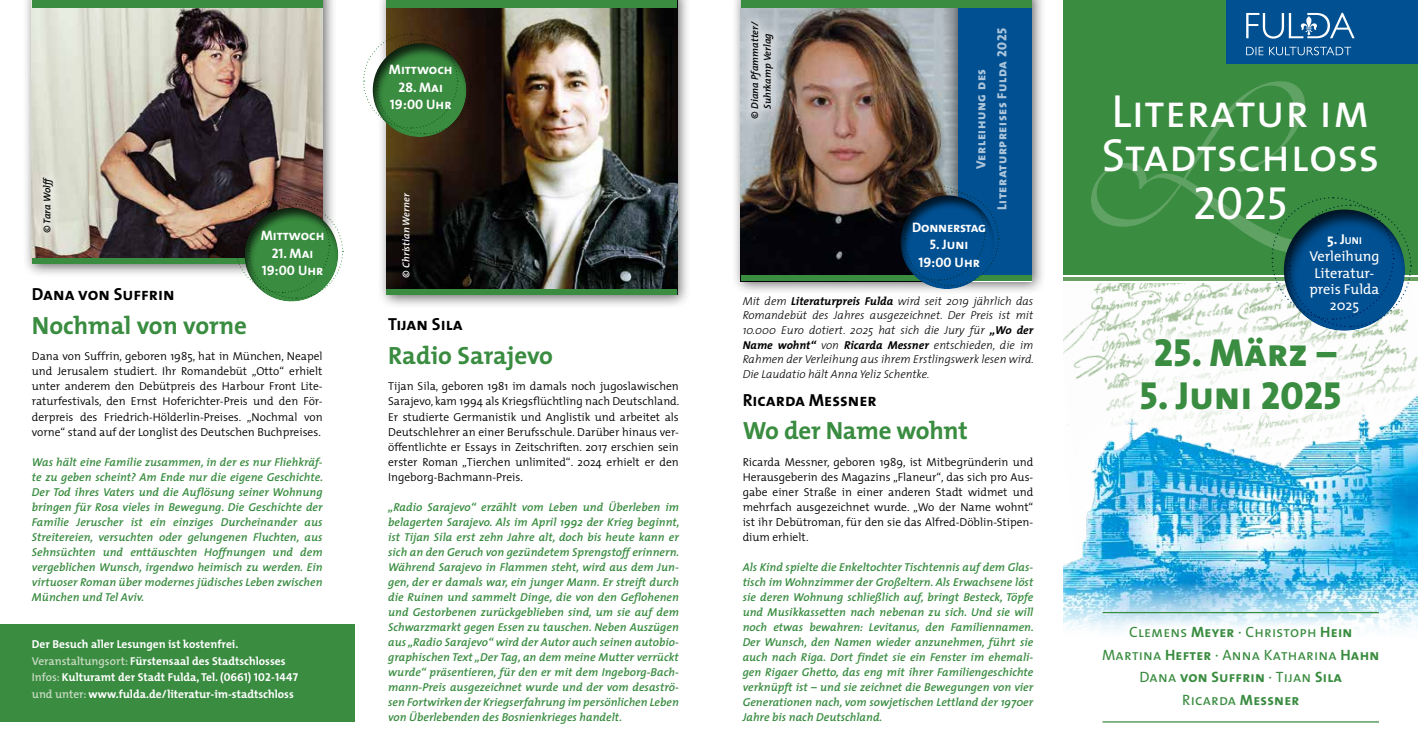
<style>
.page{position:relative;width:1418px;height:745px;background:#fff}
.page>*{position:absolute;margin:0;border:0;box-sizing:border-box;transform-origin:0 0}
.t1{font:46.62px/46px "The Mix Regular Caps";color:#fff;text-align:center}
.t2{font:39.38px "The Mix Extra Bold Caps";letter-spacing:.005em;color:#398c40}
.t3{font:700 25px "The Mix";color:#398c40}
.t4{font:17.5px "The Mix Bold Caps";color:#000}
.t5{font:15px/22.5px "The Mix Regular Caps";letter-spacing:.015em;color:#398c40;text-align:center}
.t6{font:15px "The Mix Bold Caps";letter-spacing:.015em;color:#398c40}
.t7{font:14.38px/16.2px "The Mix Plain";color:#fff;text-align:center}
.t8{font:13.75px/17.5px "The Mix Bold Caps";color:#fff;text-align:center}
.t9{font:13.75px "The Mix Bold Caps";letter-spacing:-.02em;color:#fff}
.t10{font:13.38px/21px "The Mix Extra Bold Caps";letter-spacing:.04em;color:#fff;text-align:center}
.t11{font:italic 600 11.5px/15px "The Mix";letter-spacing:.005em;color:#398c40;text-align:justify}
.t12{font:300 11.5px/15px "The Mix";color:#000;text-align:justify}
.t13{font:italic 300 11.5px/14.6px "The Mix";color:#000;text-align:justify}
.t14{font:700 11.5px/16.9px "The Mix";color:#fff}
.t15{font:700 10.12px "The Mix";color:#fff}
.t16{font:italic 600 10px/12.5px "The Mix";letter-spacing:.005em;color:#000;text-align:center}
.t17{font:italic 600 10px "The Mix";letter-spacing:.005em;color:#fff}
.s1{font-weight:600;color:#c8dac2}
.s2{font-family:"The Mix Bold Caps";font-weight:400}
.s3{font-size:14.38px}
.s4{font-weight:700}
.s5{font-family:"The Mix Bold Caps"}
.s6{font-family:"The Mix Plain"}
.s7{font-family:"The Mix Regular Caps"}
</style>
<div class="page">
<div style="left:731px;top:0;width:314px;height:295px;background:#000;opacity:.6"></div>
<img style="left:741px;top:7px;width:202px;height:268px">
<img style="left:1065px;top:283px;width:342px;height:54px">
<img style="left:1063px;top:366px;width:354px;height:265px">
<div style="left:1118px;top:314px;width:245px;height:118px;background:#fff"></div>
<div style="left:1063px;top:0;width:354px;height:275px;background:#398c40"></div>
<hr style="left:1063px;top:277px;width:354px;height:4px;background:#68a061">
<svg style="left:1091px;top:81px;width:214px;height:166px"></svg>
<div style="left:1092px;top:616px;width:295px;height:98px;background:#fff"></div>
<hr style="left:1102px;top:720px;width:276px;height:2px;background:#398c40">
<hr style="left:1102px;top:611px;width:276px;height:1px;background:#398c40">
<div style="left:738px;top:9px;width:47px;height:122px;background:#fff;opacity:.75"></div>
<div style="left:958px;top:0;width:73px;height:276px;background:#005092"></div>
<svg style="left:943px;top:7px;width:15px;height:178px;background:#949ea3"></svg>
<div style="left:741px;top:275px;width:290px;height:6px;background:#398c40"></div>
<div style="left:898px;top:193px;width:96px;height:96px;background:#000;opacity:.75"></div>
<svg style="left:890px;top:185px;width:109px;height:101px"></svg>
<div style="left:377px;top:0;width:314px;height:308px;background:#000;opacity:.6"></div>
<img style="left:386px;top:7px;width:291px;height:282px">
<div style="left:1281px;top:208px;width:124px;height:123px;background:#000;opacity:.75"></div>
<svg style="left:1270px;top:196px;width:141px;height:131px"></svg>
<div style="left:386px;top:0;width:291px;height:7px;background:#398c40"></div>
<div style="left:386px;top:289px;width:291px;height:5px;background:#398c40"></div>
<div style="left:370px;top:41px;width:97px;height:96px;background:#000;opacity:.75"></div>
<svg style="left:363px;top:33px;width:109px;height:102px;background:#537d4e"></svg>
<div style="left:22px;top:0;width:315px;height:278px;background:#000;opacity:.6"></div>
<img style="left:32px;top:7px;width:290px;height:251px">
<div style="left:32px;top:0;width:290px;height:7px;background:#398c40"></div>
<div style="left:32px;top:258px;width:290px;height:5px;background:#398c40"></div>
<svg style="left:234px;top:197px;width:109px;height:75px;background:#557b4e"></svg>
<div style="left:16px;top:272px;width:323px;height:345px;background:#fff"></div>
<div style="left:30px;top:165px;width:35px;height:80px;background:#fff;opacity:.75"></div>
<div style="left:741px;top:0;width:290px;height:7px;background:#398c40"></div>
<div style="left:0;top:624px;width:354px;height:97px;background:#398c40"></div>
<div style="left:1226px;top:0;width:191px;height:64px;background:#005092"></div>
<svg style="left:1246px;top:13px;width:108px;height:26px"></svg>
<svg style="left:1246px;top:47px;width:105px;height:8px"></svg>
<p class="t16" style="left:41px;top:233px;width:59px;rotate:-90deg">© Tara Wolff</p>
<p class="t8" style="left:261px;top:226px;width:65px">Mittwoch</p>
<p class="t8" style="left:262px;top:244px;width:63px">21. Mai<br>19:00 Uhr</p>
<h3 class="t4" style="left:32px;top:279px;width:144px">Dana von Suffrin</h3>
<h3 class="t3" style="left:32px;top:304px;width:217px">Nochmal von vorne</h3>
<p class="t12" style="left:32px;top:348px;width:292px">Dana von Suffrin, geboren 1985, hat in München, Neapel und Jerusalem studiert. Ihr Romandebüt „Otto“ erhielt unter anderem den Debütpreis des Harbour Front Lite&shy;raturfestivals, den Ernst Hoferichter-Preis und den För&shy;derpreis des Friedrich-Hölderlin-Preises. „Nochmal von vorne“ stand auf der Longlist des Deutschen Buchpreises.</p>
<p class="t11" style="left:32px;top:453px;width:293px">Was hält eine Familie zusammen, in der es nur Fliehkräf&shy;te zu geben scheint? Am Ende nur die eigene Geschichte.<br>Der Tod ihres Vaters und die Auflösung seiner Wohnung bringen für Rosa vieles in Bewegung. Die Geschichte der Familie Jeruscher ist ein einziges Durcheinander aus Streitereien, versuchten oder gelungenen Fluchten, aus Sehnsüchten und enttäuschten Hoffnungen und dem vergeblichen Wunsch, irgendwo heimisch zu werden. Ein virtuoser Roman über modernes jüdisches Leben zwischen München und Tel Aviv.</p>
<p class="t14" style="left:32px;top:634px;width:268px">Der Besuch aller Lesungen ist kostenfrei.<br><span class="s1">Veranstaltungsort:</span> Fürstensaal des Stadtschlosses <span class="s1">Infos:</span> Kulturamt der Stadt Fulda, Tel. <span class="s2">(0661) 102-1447 </span><span class="s1">und unter:</span> www.fulda.de/literatur-im-stadtschloss</p>
<p class="t8" style="left:389px;top:60px;width:65px">Mittwoch</p>
<p class="t8" style="left:390px;top:78px;width:63px">28. Mai<br>19:00 Uhr</p>
<p class="t17" style="left:397px;top:277px;width:86px;rotate:-90deg">© Christian Werner</p>
<h3 class="t4" style="left:388px;top:309px;width:76px">Tijan Sila</h3>
<h3 class="t3" style="left:388px;top:334px;width:166px">Radio Sarajevo</h3>
<p class="t12" style="left:388px;top:378px;width:293px">Tijan Sila, geboren 1981 im damals noch jugoslawischen Sarajevo, kam 1994 als Kriegsflüchtling nach Deutschland.<br>Er studierte Germanistik und Anglistik und arbeitet als Deutschlehrer an einer Berufsschule. Darüber hinaus ver&shy;öffentlichte er Essays in Zeitschriften. 2017 erschien sein erster Roman „Tierchen unlimited“. 2024 erhielt er den Ingeborg-Bachmann-Preis.</p>
<p class="t11" style="left:388px;top:498px;width:293px">„Radio Sarajevo“ erzählt vom Leben und Überleben im belagerten Sarajevo. Als im April 1992 der Krieg beginnt, ist Tijan Sila erst zehn Jahre alt, doch bis heute kann er sich an den Geruch von gezündetem Sprengstoff erinnern.<br>Während Sarajevo in Flammen steht, wird aus dem Jun&shy;gen, der er damals war, ein junger Mann. Er streift durch die Ruinen und sammelt Dinge, die von den Geflohenen und Gestorbenen zurückgeblieben sind, um sie auf dem Schwarzmarkt gegen Essen zu tauschen. Neben Auszügen aus „Radio Sarajevo“ wird der Autor auch seinen autobio&shy;graphischen Text „Der Tag, an dem meine Mutter verrückt wurde“ präsentieren, für den er mit dem Ingeborg-Bach&shy;mann-Preis ausgezeichnet wurde und der vom desaströ&shy;sen Fortwirken der Kriegserfahrung im persönlichen Leben von Überlebenden des Bosnienkrieges handelt.</p>
<p class="t16" style="left:748px;top:119px;width:99px;rotate:-90deg">© Diana Pfammatter/<br>Suhrkamp Verlag</p>
<p class="t10" style="left:970px;top:210px;width:183px;rotate:-90deg">Verleihung des<br>Literaturpreises Fulda 2025</p>
<p class="t9" style="left:912px;top:215px;width:75px">Donnerstag</p>
<p class="t8" style="left:918px;top:235px;width:63px">5. Juni<br>19:00 Uhr</p>
<p class="t15" style="left:1326px;top:232px;width:36px"><span class="s3">5.</span> <span class="s3">J</span>uni</p>
<h1 class="t1" style="left:1101px;top:87px;width:279px">Literatur im<br>Stadtschloss<br>2025</h1>
<p class="t7" style="left:1309px;top:248px;width:72px">Verleihung<br>Literatur&shy;preis Fulda<br>2025</p>
<p class="t13" style="left:742px;top:293px;width:292px">Mit dem <span class="s4">Literaturpreis Fulda</span> wird seit 2019 jährlich das Romandebüt des Jahres ausgezeichnet. Der Preis ist mit 10.000 Euro dotiert. 2025 hat sich die Jury für <span class="s4">„Wo der Name wohnt“</span> von <span class="s4">Ricarda Messner</span> entschieden, die im Rahmen der Verleihung aus ihrem Erstlingswerk lesen wird.<br>Die Laudatio hält Anna Yeliz Schentke.</p>
<h3 class="t4" style="left:742px;top:385px;width:135px">Ricarda Messner</h3>
<h3 class="t3" style="left:742px;top:410px;width:226px">Wo der Name wohnt</h3>
<p class="t12" style="left:742px;top:453px;width:292px">Ricarda Messner, geboren 1989, ist Mitbegründerin und Herausgeberin des Magazins „Flaneur“, das sich pro Aus&shy;gabe einer Straße in einer anderen Stadt widmet und mehrfach ausgezeichnet wurde. „Wo der Name wohnt“ ist ihr Debütroman, für den sie das Alfred-Döblin-Stipen&shy;dium erhielt.</p>
<p class="t11" style="left:742px;top:558px;width:293px">Als Kind spielte die Enkeltochter Tischtennis auf dem Glas&shy;tisch im Wohnzimmer der Großeltern. Als Erwachsene löst sie deren Wohnung schließlich auf, bringt Besteck, Töpfe und Musikkassetten nach nebenan zu sich. Und sie will noch etwas bewahren: Levitanus, den Familiennamen.<br>Der Wunsch, den Namen wieder anzunehmen, führt sie auch nach Riga. Dort findet sie ein Fenster im ehemali&shy;gen Rigaer Ghetto, das eng mit ihrer Familiengeschichte verknüpft ist – und sie zeichnet die Bewegungen von vier Generationen nach, vom sowjetischen Lettland der 1970er Jahre bis nach Deutschland.</p>
<h2 class="t2" style="left:1153px;top:320px;width:184px">25. März –</h2>
<h2 class="t2" style="left:1139px;top:362px;width:203px">5. Juni 2025</h2>
<h3 class="t5" style="left:1102px;top:620px;width:279px">Clemens <span class="s5">Meyer</span> <span class="s6">·</span> Christoph <span class="s5">Hein<br></span>Martina <span class="s5">Hefter</span> <span class="s6">·</span> Anna Katharina <span class="s5">Hahn</span></h3>
<h3 class="t6" style="left:1139px;top:664px;width:204px"><span class="s7">Dana</span> von Suffrin <span class="s6">·</span> <span class="s7">Tijan</span> Sila</h3>
<h3 class="t5" style="left:1182px;top:687px;width:119px">Ricarda <span class="s5">Messner</span></h3>
</div>
